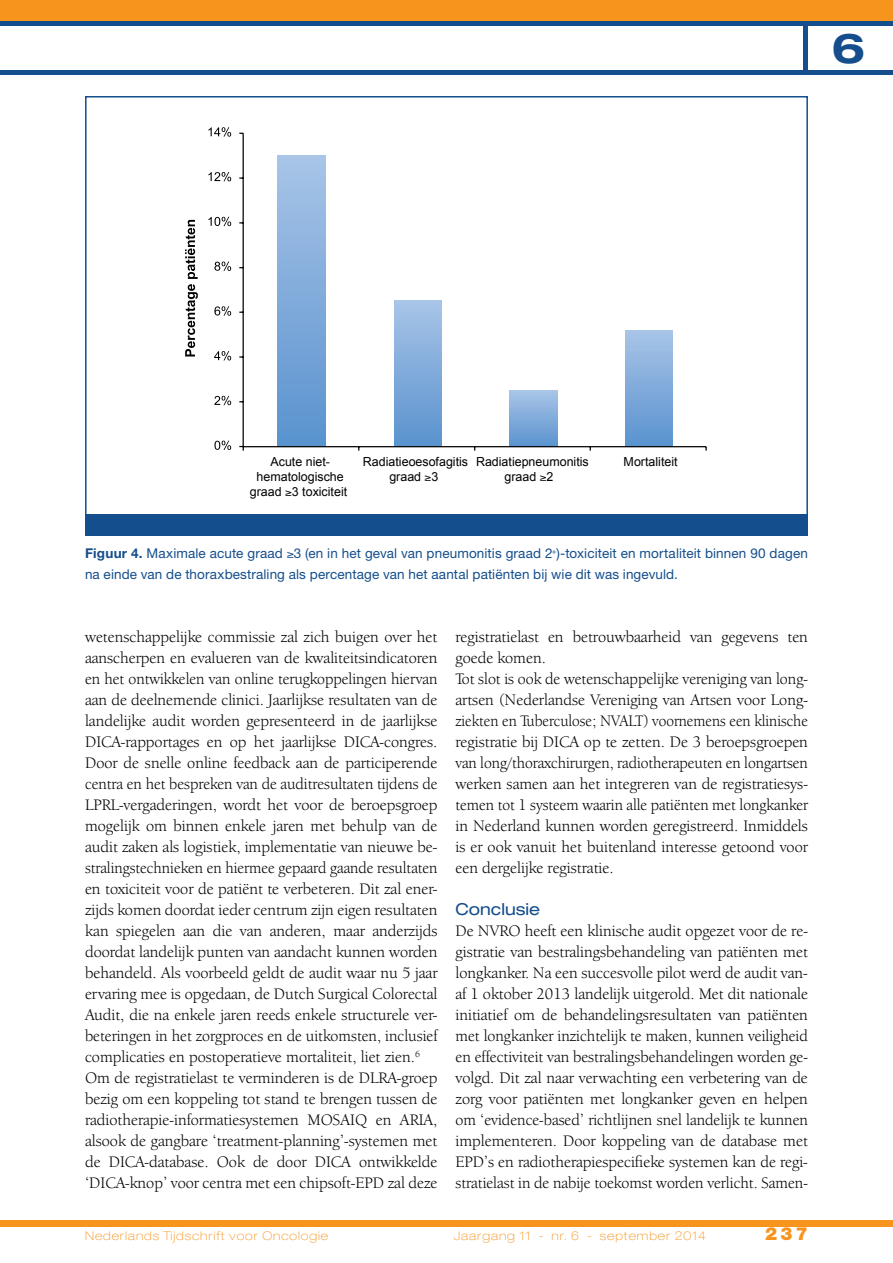
<style>
.page{position:relative;width:893px;height:1263px;background:#fff}
.page>*{position:absolute;margin:0;border:0;box-sizing:border-box;transform-origin:0 0}
.t1{font:700 expanded 41.25px "Helvetica Neue LT Std";color:#144e8c}
.t2{font:900 18px "Helvetica Neue LT Std";color:#f7941e}
.t3{font:16.5px/21px "Berkeley Oldstyle IT Cby BT";color:#000}
.t4{font:expanded 16.5px "Helvetica Neue LT Std";color:#144e8c}
.t5{font:13.5px/21px "Helvetica Neue LT Std";letter-spacing:.01em;color:#144e8c}
.t6{font:12.45px/15px "Arial";color:#000;text-align:center}
.t7{font:100 expanded 12px "Helvetica Neue LT Std";letter-spacing:.075em;color:#f7941e}
.s1{font-weight:700}
</style>
<div class="page">
<div style="left:0;top:0;width:893px;height:23px;background:#f7941e"></div>
<div style="left:0;top:1220px;width:893px;height:7px;background:#f7941e"></div>
<hr style="left:0;top:70px;width:893px;height:4px;background:#144e8c">
<div style="left:0;top:21px;width:893px;height:5px;background:#144e8c"></div>
<hr style="left:804px;top:23px;width:4px;height:49px;background:#144e8c">
<div style="left:278px;top:156px;width:47px;height:291px;background:linear-gradient(to bottom,#a8c4e7,#5892ce)"></div>
<div style="left:394px;top:301px;width:48px;height:146px;background:linear-gradient(to bottom,#a8c4e7,#5992ce)"></div>
<div style="left:510px;top:391px;width:47px;height:56px;background:linear-gradient(to bottom,#a8c4e7,#5b93cf)"></div>
<div style="left:625px;top:330px;width:48px;height:117px;background:linear-gradient(to bottom,#a8c4e7,#5992ce)"></div>
<svg style="left:214px;top:441px;width:17px;height:9px"></svg>
<svg style="left:214px;top:396px;width:17px;height:9px"></svg>
<svg style="left:214px;top:351px;width:17px;height:9px"></svg>
<svg style="left:214px;top:306px;width:17px;height:10px"></svg>
<svg style="left:214px;top:262px;width:17px;height:9px"></svg>
<svg style="left:208px;top:217px;width:23px;height:9px"></svg>
<svg style="left:208px;top:172px;width:23px;height:9px"></svg>
<svg style="left:208px;top:127px;width:23px;height:10px"></svg>
<svg style="left:185px;top:220px;width:13px;height:136px"></svg>
<hr style="left:243px;top:446px;width:463px;height:1px;background:#000">
<svg style="left:239px;top:446px;width:5px;height:5px"></svg>
<hr style="left:243px;top:133px;width:1px;height:313px;background:#000">
<div style="left:85px;top:514px;width:723px;height:21px;background:#144e8c"></div>
<h1 class="t1" style="left:831px;top:22px;width:35px">6</h1>
<p class="t6" style="left:363px;top:454px;width:107px">Radiatieoesofagitis graad ≥3</p>
<p class="t6" style="left:476px;top:454px;width:114px">Radiatiepneumonitis graad ≥2</p>
<p class="t6" style="left:250px;top:454px;width:99px">Acute niet&shy;hematologische graad ≥3 toxiciteit</p>
<p class="t6" style="left:624px;top:454px;width:55px">Mortaliteit</p>
<p class="t5" style="left:85px;top:543px;width:724px"><span class="s1">Figuur 4.</span> Maximale acute graad ≥3 (en in het geval van pneumonitis graad 2<sup>+</sup>)-toxiciteit en mortaliteit binnen 90 dagen na einde van de thoraxbestraling als percentage van het aantal patiënten bij wie dit was ingevuld.</p>
<p class="t3" style="left:85px;top:626px;width:354px">wetenschappelijke commissie zal zich buigen over het aanscherpen en evalueren van de kwaliteitsindicatoren en het ontwikkelen van online terugkoppelingen hiervan aan de deelnemende clinici. Jaarlijkse resultaten van de landelijke audit worden gepresenteerd in de jaarlijkse DICA-rapportages en op het jaarlijkse DICA-congres.<br>Door de snelle online feedback aan de participerende centra en het bespreken van de auditresultaten tijdens de LPRL-vergaderingen, wordt het voor de beroepsgroep mogelijk om binnen enkele jaren met behulp van de audit zaken als logistiek, implementatie van nieuwe be&shy;stralingstechnieken en hiermee gepaard gaande resultaten en toxiciteit voor de patiënt te verbeteren. Dit zal ener&shy;zijds komen doordat ieder centrum zijn eigen resultaten kan spiegelen aan die van anderen, maar anderzijds doordat landelijk punten van aandacht kunnen worden behandeld. Als voorbeeld geldt de audit waar nu 5 jaar ervaring mee is opgedaan, de Dutch Surgical Colorectal Audit, die na enkele jaren reeds enkele structurele ver&shy;beteringen in het zorgproces en de uitkomsten, inclusief complicaties en postoperatieve mortaliteit, liet zien.<sup>6<br></sup>Om de registratielast te verminderen is de DLRA-groep bezig om een koppeling tot stand te brengen tussen de radiotherapie-informatiesystemen MOSAIQ en ARIA, alsook de gangbare ‘treatment-planning’-systemen met de DICA-database. Ook de door DICA ontwikkelde ‘DICA-knop’ voor centra met een chipsoft-EPD zal deze</p>
<p class="t3" style="left:455px;top:626px;width:354px">registratielast en betrouwbaarheid van gegevens ten goede komen.<br>Tot slot is ook de wetenschappelijke vereniging van long&shy;artsen (Nederlandse Vereniging van Artsen voor Long&shy;ziekten en Tuberculose; NVALT) voornemens een klinische registratie bij DICA op te zetten. De 3 beroepsgroepen van long/thoraxchirurgen, radiotherapeuten en longartsen werken samen aan het integreren van de registratiesys&shy;temen tot 1 systeem waarin alle patiënten met longkanker in Nederland kunnen worden geregistreerd. Inmiddels is er ook vanuit het buitenland interesse getoond voor een dergelijke registratie.</p>
<p class="t4" style="left:455px;top:899px;width:86px">Conclusie</p>
<p class="t3" style="left:455px;top:920px;width:354px;text-align:justify">De NVRO heeft een klinische audit opgezet voor de re&shy;gistratie van bestralingsbehandeling van patiënten met longkanker. Na een succesvolle pilot werd de audit van&shy;af 1 oktober 2013 landelijk uitgerold. Met dit nationale initiatief om de behandelingsresultaten van patiënten met longkanker inzichtelijk te maken, kunnen veiligheid en effectiviteit van bestralingsbehandelingen worden ge&shy;volgd. Dit zal naar verwachting een verbetering van de zorg voor patiënten met longkanker geven en helpen om ‘evidence-based’ richtlijnen snel landelijk te kunnen implementeren. Door koppeling van de database met EPD’s en radiotherapiespecifieke systemen kan de regi&shy;stratielast in de nabije toekomst worden verlicht. Samen-</p>
<p class="t2" style="left:765px;top:1222px;width:44px">237</p>
<p class="t7" style="left:85px;top:1228px;width:245px">Nederlands Tijdschrift voor Oncologie</p>
<p class="t7" style="left:454px;top:1228px;width:253px">Jaargang 11 - nr. 6 - september 2014</p>
</div>
